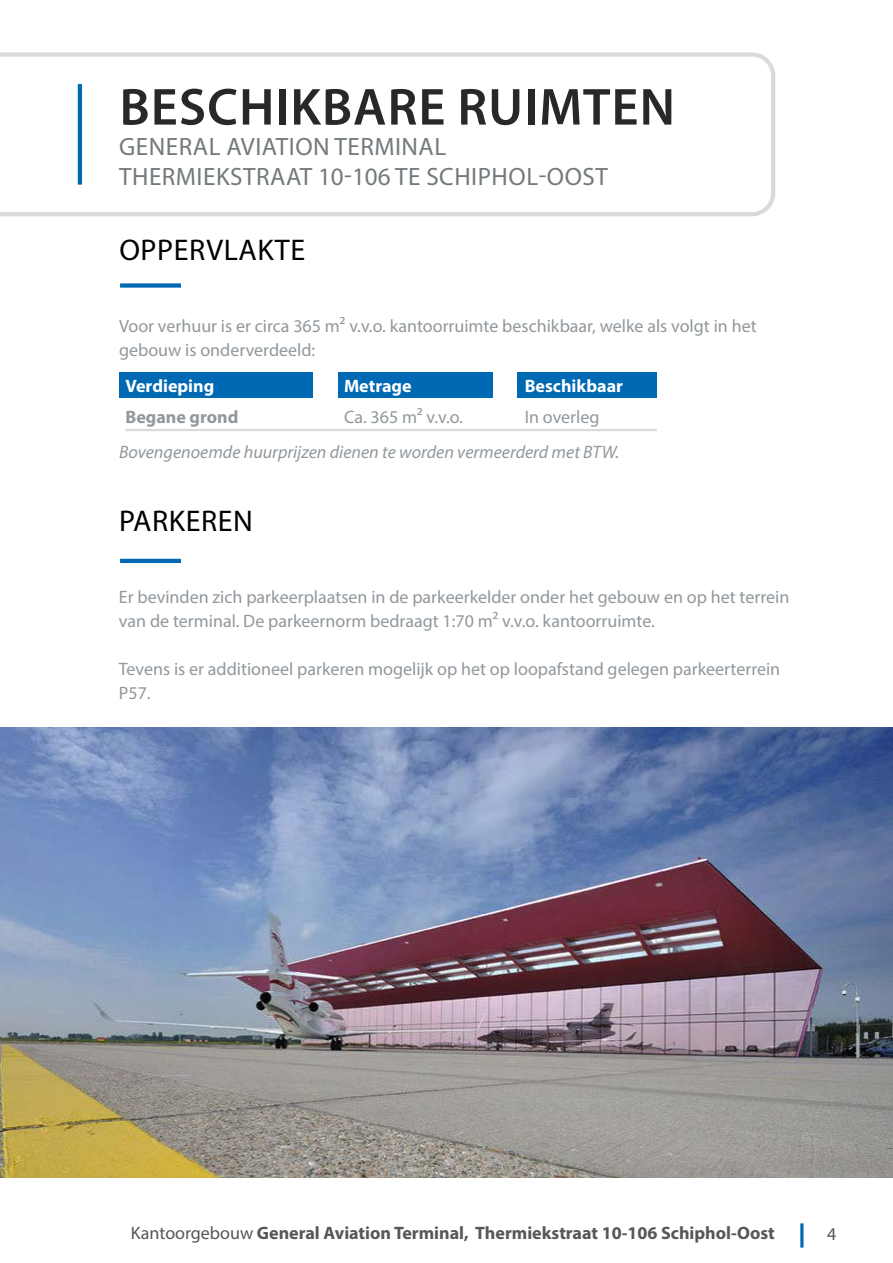
<style>
.page{position:relative;width:893px;height:1263px;background:#fff}
.page>*{position:absolute;margin:0;border:0;box-sizing:border-box;transform-origin:0 0}
.t1{font:600 52.5px "Myriad Pro";letter-spacing:.02em;color:#282827}
.t2{font:30px "Myriad Pro";letter-spacing:.02em;color:#000}
.t3{font:25.05px/30.2px "Myriad Pro";letter-spacing:.02em;color:#73797c}
.t4{font:18px/24px "Myriad Pro";color:#91989d}
.t5{font:700 18px "Myriad Pro";color:#575756}
.t6{font:italic 18px "Myriad Pro";color:#91989d}
.t7{font:700 18px "Myriad Pro";color:#fff}
.t8{font:700 18px "Myriad Pro";color:#91989d}
.t9{font:18px "Myriad Pro";color:#575756}
.s1{font-weight:400}
</style>
<div class="page">
<hr style="left:800px;top:1223px;width:3px;height:24px;background:#0069b4">
<svg style="left:0;top:52px;width:775px;height:164px"></svg>
<hr style="left:78px;top:84px;width:4px;height:101px;background:#0069b4">
<div style="left:120px;top:283px;width:61px;height:5px;background:#0069b4"></div>
<div style="left:119px;top:373px;width:194px;height:25px;background:#0069b4"></div>
<div style="left:339px;top:373px;width:154px;height:25px;background:#0069b4"></div>
<img style="left:0;top:727px;width:893px;height:451px">
<div style="left:518px;top:373px;width:139px;height:25px;background:#0069b4"></div>
<hr style="left:120px;top:559px;width:61px;height:4px;background:#0069b4">
<hr style="left:125px;top:429px;width:532px;height:2px;background:#dadada">
<h1 class="t1" style="left:119px;top:74px;width:557px">BESCHIKBARE RUIMTEN</h1>
<h3 class="t3" style="left:119px;top:131px;width:490px">GENERAL AVIATION TERMINAL<br>THERMIEKSTRAAT 10-106 TE SCHIPHOL-OOST</h3>
<h2 class="t2" style="left:119px;top:232px;width:187px">OPPERVLAKTE</h2>
<p class="t4" style="left:119px;top:314px;width:639px">Voor verhuur is er circa 365 m² v.v.o. kantoorruimte beschikbaar, welke als volgt in het gebouw is onderverdeeld:</p>
<p class="t7" style="left:125px;top:374px;width:90px">Verdieping</p>
<p class="t7" style="left:344px;top:374px;width:69px">Metrage</p>
<p class="t7" style="left:525px;top:374px;width:100px">Beschikbaar</p>
<p class="t8" style="left:125px;top:405px;width:115px">Begane grond</p>
<p class="t4" style="left:344px;top:404px;width:121px">Ca. 365 m² v.v.o.</p>
<p class="t4" style="left:525px;top:404px;width:76px">In overleg</p>
<p class="t6" style="left:119px;top:440px;width:502px">Bovengenoemde huurprijzen dienen te worden vermeerderd met BTW.</p>
<h2 class="t2" style="left:119px;top:502px;width:135px">PARKEREN</h2>
<p class="t4" style="left:119px;top:585px;width:672px">Er bevinden zich parkeerplaatsen in de parkeerkelder onder het gebouw en op het terrein van de terminal. De parkeernorm bedraagt 1:70 m² v.v.o. kantoorruimte.</p>
<p class="t4" style="left:119px;top:657px;width:663px">Tevens is er additioneel parkeren mogelijk op het op loopafstand gelegen parkeerterrein<br>P57.</p>
<p class="t5" style="left:131px;top:1221px;width:645px"><span class="s1">Kantoorgebouw</span> General Aviation Terminal, Thermiekstraat 10-106 Schiphol-Oost</p>
<p class="t9" style="left:827px;top:1222px;width:11px">4</p>
</div>
